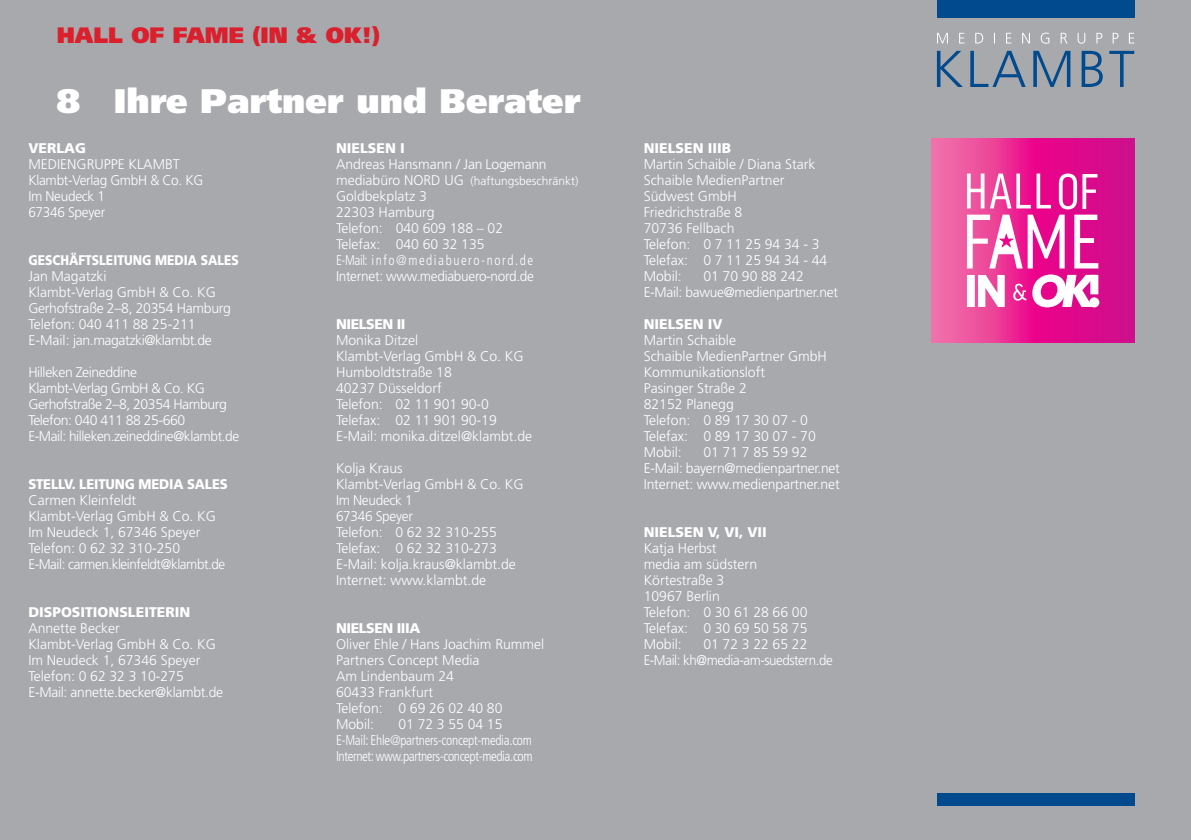
<style>
.page{position:relative;width:1191px;height:840px;background:#fff}
.page>*{position:absolute;margin:0;border:0;box-sizing:border-box;transform-origin:0 0}
.t1{font:900 34px "Frutiger";color:#fff}
.t2{font:900 22.2px "Frutiger";color:#da202d}
.t3{font:300 14px/16px "Frutiger";color:#fff}
.t4{font:300 14px/16px "Frutiger";letter-spacing:-.03em;color:#fff}
.t5{font:300 14px/16px "Frutiger";letter-spacing:-.02em;color:#fff}
.t6{font:300 condensed 14px/16px "Frutiger";letter-spacing:-.02em;color:#fff;scale:.95 1}
.t7{font:900 14px "Frutiger";color:#fff}
.t8{font:300 condensed 14px "Frutiger";letter-spacing:.115em;color:#fff;scale:.95 1}
.t9{font:900 14px "Frutiger";color:#fff;scale:.86 1}
.t10{font:900 14px "Frutiger";color:#fff;scale:.93 1}
.t11{font:900 14px "Frutiger";letter-spacing:-.03em;color:#fff}
.t12{font:300 12px "Frutiger";color:#fff}
</style>
<div class="page">
<div style="left:0;top:0;width:1191px;height:839px;background:#a8a9ad"></div>
<div style="left:937px;top:792px;width:197px;height:13px;background:#004a8d"></div>
<svg style="left:937px;top:51px;width:197px;height:36px"></svg>
<svg style="left:937px;top:33px;width:197px;height:11px"></svg>
<div style="left:937px;top:0;width:197px;height:17px;background:#004a8d"></div>
<svg style="left:931px;top:139px;width:203px;height:203px;background:#e32f95"></svg>
<svg style="left:967px;top:275px;width:37px;height:32px"></svg>
<svg style="left:1032px;top:274px;width:67px;height:33px;background:#f5aad7"></svg>
<svg style="left:1013px;top:283px;width:13px;height:17px"></svg>
<svg style="left:967px;top:173px;width:131px;height:95px;background:#ee66b4"></svg>
<h2 class="t2" style="left:57px;top:22px;width:325px">hall of fame (in &amp; OK!)</h2>
<h1 class="t1" style="left:57px;top:80px;width:525px">8 Ihre Partner und Berater</h1>
<p class="t7" style="left:28px;top:139px;width:59px">VERLAG</p>
<p class="t5" style="left:28px;top:156px;width:176px">MEDIENGRUPPE KLAMBT<br>Klambt-Verlag GmbH &amp; Co. KG<br>Im Neudeck 1<br>67346 Speyer</p>
<p class="t9" style="left:28px;top:251px;width:246px">GESCHÄFTSLEITUNG MEDIA SALES</p>
<p class="t3" style="left:28px;top:268px;width:204px">Jan Magatzki<br>Klambt-Verlag GmbH &amp; Co. KG<br>Gerhofstraße 2–8, 20354 Hamburg<br>Telefon: 040 411 88 25-211<br>E-Mail: jan.magatzki@klambt.de</p>
<p class="t4" style="left:28px;top:364px;width:212px">Hilleken Zeineddine<br>Klambt-Verlag GmbH &amp; Co. KG<br>Gerhofstraße 2–8, 20354 Hamburg<br>Telefon: 040 411 88 25-660<br>E-Mail: hilleken.zeineddine@klambt.de</p>
<p class="t10" style="left:28px;top:475px;width:216px">STELLV. LEITUNG MEDIA SALES</p>
<p class="t3" style="left:28px;top:492px;width:198px">Carmen Kleinfeldt<br>Klambt-Verlag GmbH &amp; Co. KG<br>Im Neudeck 1, 67346 Speyer<br>Telefon: 0 62 32 310-250<br>E-Mail: carmen.kleinfeldt@klambt.de</p>
<p class="t7" style="left:28px;top:603px;width:161px">DISPOSITIONSLEITERIN</p>
<p class="t3" style="left:28px;top:620px;width:196px">Annette Becker<br>Klambt-Verlag GmbH &amp; Co. KG<br>Im Neudeck 1, 67346 Speyer<br>Telefon: 0 62 32 3 10-275<br>E-Mail: annette.becker@klambt.de</p>
<p class="t7" style="left:336px;top:139px;width:68px">NIELSEN I</p>
<p class="t3" style="left:336px;top:156px;width:212px">Andreas Hansmann / Jan Logemann mediabüro NORD UG<br>Goldbekplatz 3<br>22303 Hamburg<br>Telefon: 040 609 188 – 02<br>Telefax: 040 60 32 135</p>
<p class="t8" style="left:336px;top:252px;width:209px">E-Mail: info@mediabuero-nord.de</p>
<p class="t5" style="left:336px;top:268px;width:199px">Internet: www.mediabuero-nord.de</p>
<p class="t11" style="left:336px;top:315px;width:71px">NIELSEN II</p>
<p class="t3" style="left:336px;top:332px;width:198px">Monika Ditzel<br>Klambt-Verlag GmbH &amp; Co. KG<br>Humboldtstraße 18<br>40237 Düsseldorf<br>Telefon: 02 11 901 90-0<br>Telefax: 02 11 901 90-19<br>E-Mail: monika.ditzel@klambt.de</p>
<p class="t3" style="left:336px;top:460px;width:189px">Kolja Kraus<br>Klambt-Verlag GmbH &amp; Co. KG<br>Im Neudeck 1<br>67346 Speyer<br>Telefon: 0 62 32 310-255<br>Telefax: 0 62 32 310-273<br>E-Mail: kolja.kraus@klambt.de<br>Internet: www.klambt.de</p>
<p class="t11" style="left:336px;top:619px;width:86px">NIELSEN IIIA</p>
<p class="t3" style="left:336px;top:636px;width:210px">Oliver Ehle / Hans Joachim Rummel<br>Partners Concept Media<br>Am Lindenbaum 24<br>60433 Frankfurt<br>Telefon: 0 69 26 02 40 80<br>Mobil:</p>
<p class="t12" style="left:470px;top:174px;width:110px">(haftungsbeschränkt)</p>
<p class="t3" style="left:398px;top:716px;width:106px">01 72 3 55 04 15</p>
<p class="t6" style="left:336px;top:732px;width:208px">E-Mail: Ehle@partners-concept-media.com<br>Internet: www.partners-concept-media.com</p>
<p class="t7" style="left:643px;top:139px;width:87px">NIELSEN IIIB</p>
<p class="t3" style="left:643px;top:156px;width:185px">Martin Schaible / Diana Stark<br>Schaible MedienPartner<br>Südwest GmbH<br>Friedrichstraße 8<br>70736 Fellbach<br>Telefon: 0 7 11 25 94 34 - 3<br>Telefax: 0 7 11 25 94 34 - 44<br>Mobil:</p>
<p class="t5" style="left:643px;top:268px;width:196px;text-indent:60px">01 70 90 88 242<br>E-Mail: bawue@medienpartner.net</p>
<p class="t7" style="left:643px;top:315px;width:80px">NIELSEN IV</p>
<p class="t3" style="left:643px;top:332px;width:185px">Martin Schaible<br>Schaible MedienPartner GmbH<br>Kommunikationsloft<br>Pasinger Straße 2<br>82152 Planegg<br>Telefon: 0 89 17 30 07 - 0<br>Telefax: 0 89 17 30 07 - 70<br>Mobil:</p>
<p class="t3" style="left:643px;top:444px;width:198px;text-indent:60px">01 71 7 85 59 92<br>E-Mail: bayern@medienpartner.net<br>Internet: www.medienpartner.net</p>
<p class="t7" style="left:643px;top:523px;width:125px">NIELSEN V, VI, VII</p>
<p class="t3" style="left:643px;top:540px;width:165px">Katja Herbst<br>media am südstern<br>Körtestraße 3<br>10967 Berlin<br>Telefon: 0 30 61 28 66 00<br>Telefax: 0 30 69 50 58 75<br>Mobil:</p>
<p class="t4" style="left:643px;top:636px;width:190px;text-indent:60px">01 72 3 22 65 22<br>E-Mail: kh@media-am-suedstern.de</p>
</div>
